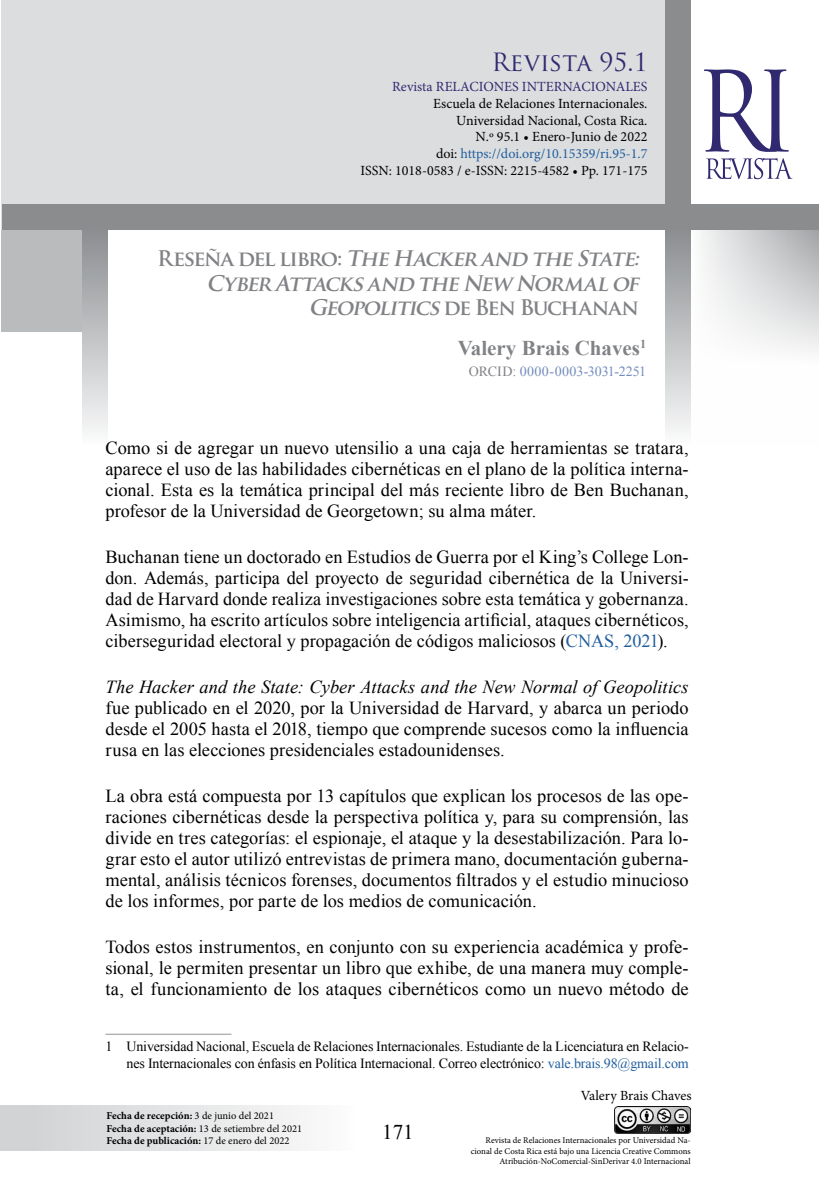
<style>
.page{position:relative;width:819px;height:1197px;background:#fff}
.page>*{position:absolute;margin:0;border:0;box-sizing:border-box;transform-origin:0 0}
.t1{font:24.5px "Trajan Pro";color:#302970}
.t2{font:italic 700 21px/24.5px "Trajan Pro";letter-spacing:-.015em;color:#808285;text-align:right}
.t3{font:700 21px "Times New Roman";color:#808285}
.t4{font:21px "Times New Roman";color:#000}
.t5{font:18.38px/21px "Times New Roman";color:#000;text-align:justify}
.t6{font:italic 18.38px "Times New Roman";letter-spacing:.005em;color:#000}
.t7{font:14px/16.8px "Minion Pro";color:#000;text-align:right}
.t8{font:14px/16.8px "Times New Roman";letter-spacing:-.01em;color:#000;text-align:right}
.t9{font:14px "Minion Pro";color:#302970}
.t10{font:14px "Times New Roman";letter-spacing:.005em;color:#748cbd}
.t11{font:700 10.5px/12.6px "Minion Pro";color:#000}
.t12{font:8.75px/10.5px "Minion Pro";color:#000;text-align:right}
.s1{color:#215e9e}
.s2{font-style:normal}
.s3{color:#808285}
.s4{font-weight:400}
</style>
<div class="page">
<svg style="left:700px;top:230px;width:119px;height:122px"></svg>
<div style="left:1px;top:217px;width:89px;height:115px;background:#b9bbbd"></div>
<div style="left:1px;top:0;width:666px;height:230px;background:#dcddde"></div>
<div style="left:665px;top:227px;width:25px;height:219px;background:linear-gradient(to bottom,#898b8e,#fbfcfc)"></div>
<div style="left:665px;top:0;width:25px;height:215px;background:#8a8c8e"></div>
<div style="left:2px;top:205px;width:817px;height:25px;background:#8a8c8e"></div>
<div style="left:83px;top:227px;width:25px;height:219px;background:linear-gradient(to bottom,#898b8e,#fbfcfc)"></div>
<div style="left:0;top:1105px;width:357px;height:46px;background:linear-gradient(to right,#ced0d1,#fcfcfc)"></div>
<svg style="left:704px;top:69px;width:85px;height:83px"></svg>
<svg style="left:706px;top:158px;width:87px;height:21px"></svg>
<img style="left:614px;top:1106px;width:77px;height:27px">
<hr style="left:105px;top:1034px;width:126px;height:1px;background:#939598">
<h1 class="t1" style="left:491px;top:46px;width:158px">Revista 95.1</h1>
<p class="t9" style="left:392px;top:77px;width:257px">Revista RELACIONES INTERNACIONALES</p>
<p class="t7" style="left:360px;top:95px;width:289px">Escuela de Relaciones Internacionales.<br>Universidad Nacional, Costa Rica.<br>N.º 95.1 • Enero-Junio de 2022<br>doi: <span class="s1">https://doi.org/10.15359/ri.95-1.7<br></span>ISSN: 1018-0583 / e-ISSN: 2215-4582 • Pp. 171-175</p>
<p class="t2" style="left:157px;top:247px;width:488px"><span class="s2">Reseña del libro:</span> TheHacker and theState:<br>Cyber Attacksand theNew Normalof<br>Geopolitics<span class="s2">de Ben Buch a na n</span></p>
<p class="t3" style="left:458px;top:334px;width:190px">Valery Brais Chaves<sup>1</sup></p>
<p class="t10" style="left:469px;top:362px;width:179px"><span class="s3">ORCID:</span> 0000-0003-3031-2251</p>
<p class="t5" style="left:105px;top:437px;width:585px">Como si de agregar un nuevo utensilio a una caja de herramientas se tratara, aparece el uso de las habilidades cibernéticas en el plano de la política interna&shy;cional. Esta es la temática principal del más reciente libro de Ben Buchanan, profesor de la Universidad de Georgetown; su alma máter.</p>
<p class="t5" style="left:105px;top:546px;width:585px">Buchanan tiene un doctorado en Estudios de Guerra por el King’s College Lon&shy;don. Además, participa del proyecto de seguridad cibernética de la Universi&shy;dad de Harvard donde realiza investigaciones sobre esta temática y gobernanza.<br>Asimismo, ha escrito artículos sobre inteligencia artificial, ataques cibernéticos, ciberseguridad electoral y propagación de códigos maliciosos (<span class="s1">CNAS, 2021</span>).</p>
<p class="t6" style="left:105px;top:674px;width:585px">The Hacker and the State: Cyber Attacks and the New Normal of Geopolitics</p>
<p class="t5" style="left:105px;top:697px;width:585px">fue publicado en el 2020, por la Universidad de Harvard, y abarca un periodo desde el 2005 hasta el 2018, tiempo que comprende sucesos como la influencia rusa en las elecciones presidenciales estadounidenses.</p>
<p class="t5" style="left:105px;top:785px;width:585px">La obra está compuesta por 13 capítulos que explican los procesos de las ope&shy;raciones cibernéticas desde la perspectiva política y, para su comprensión, las divide en tres categorías: el espionaje, el ataque y la desestabilización. Para lo&shy;grar esto el autor utilizó entrevistas de primera mano, documentación guberna&shy;mental, análisis técnicos forenses, documentos filtrados y el estudio minucioso de los informes, por parte de los medios de comunicación.</p>
<p class="t5" style="left:105px;top:936px;width:585px">Todos estos instrumentos, en conjunto con su experiencia académica y profe&shy;sional, le permiten presentar un libro que exhibe, de una manera muy comple&shy;ta, el funcionamiento de los ataques cibernéticos como un nuevo método de</p>
<p class="t8" style="left:105px;top:1038px;width:585px">1 Universidad Nacional, Escuela de Relaciones Internacionales. Estudiante de la Licenciatura en Relacio&shy;nes Internacionales con énfasis en Política Internacional. Correo electrónico: <span class="s1">vale.brais.98@gmail.com</span></p>
<p class="t11" style="left:106px;top:1109px;width:197px">Fecha de recepción: <span class="s4">3 de junio del 2021<br></span>Fecha de aceptación: <span class="s4">13 de setiembre del 2021<br></span>Fecha de publicación: <span class="s4">17 de enero del 2022</span></p>
<p class="t4" style="left:382px;top:1118px;width:33px">171</p>
<p class="t7" style="left:581px;top:1087px;width:112px">Valery Brais Chaves</p>
<p class="t12" style="left:471px;top:1135px;width:221px">Revista de Relaciones Internacionales por Universidad Na&shy;cional de Costa Rica está bajo una Licencia Creative Commons<br>Atribución-NoComercial-SinDerivar 4.0 Internacional</p>
</div>
